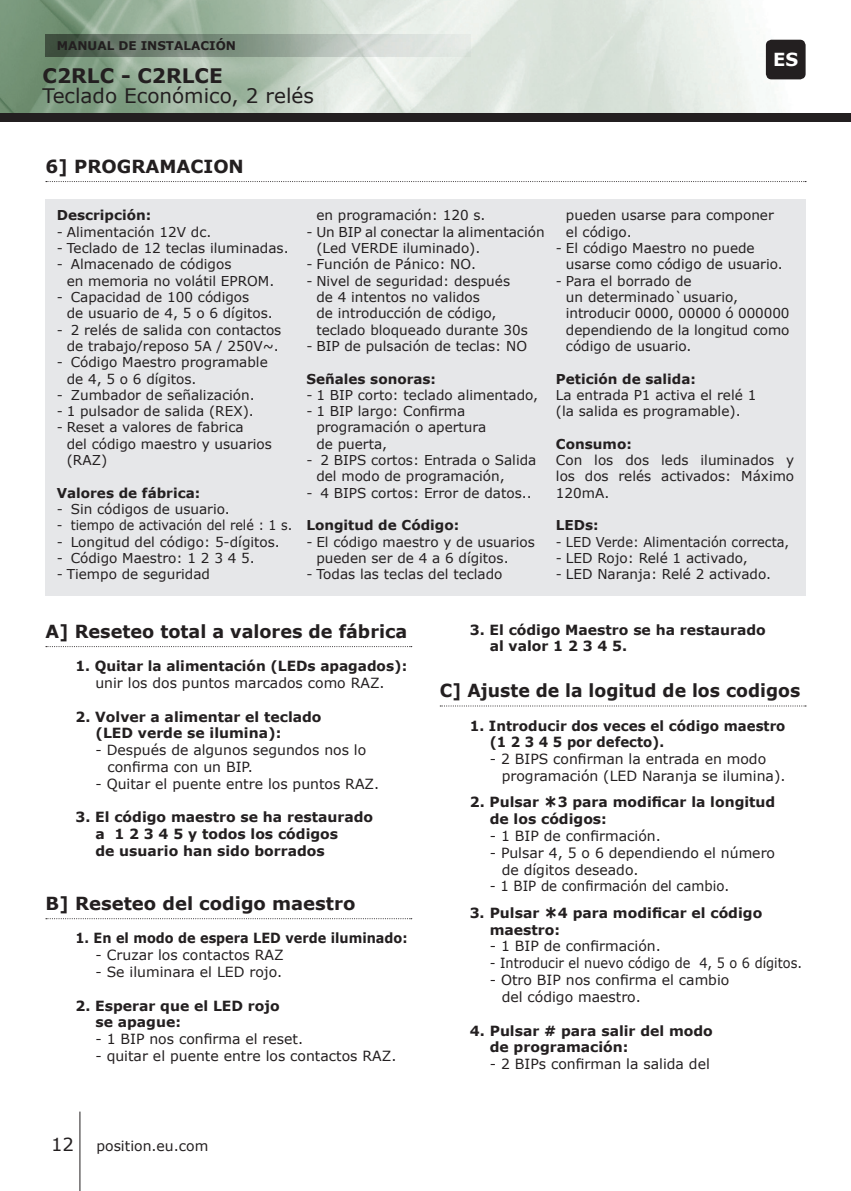
<style>
.page{position:relative;width:851px;height:1191px;background:#fff}
.page>*{position:absolute;margin:0;border:0;box-sizing:border-box;transform-origin:0 0}
.t1{font:20px "Verdana";color:#231f20}
.t2{font:700 20px "Verdana";color:#231f20}
.t3{font:700 18px "Verdana";color:#231f20}
.t4{font:700 18px "Verdana";color:#231f20;scale:.96 1}
.t5{font:700 18px "Verdana";color:#fff}
.t6{font:14px/16.8px "Verdana";color:#231f20}
.t7{font:700 14px/16.8px "Verdana";color:#231f20}
.t8{font:14px "Verdana";color:#231f20;scale:.92 1}
.t9{font:700 14px "Verdana";color:#231f20;scale:.92 1}
.t10{font:14px "Verdana";color:#231f20;scale:.95 1}
.t11{font:13.6px/16.4px "Verdana";color:#231f20}
.t12{font:700 13.6px "Verdana";color:#231f20}
.t13{font:13.6px "Verdana";color:#231f20;scale:.95 1}
.t14{font:13.6px "Verdana";color:#231f20;scale:.93 1}
.t15{font:700 12px "Verdana";color:#231f20}
.s1{font-size:18px}
.s2{font-size:22px}
</style>
<div class="page">
<img style="left:0;top:0;width:806px;height:113px">
<div style="left:0;top:113px;width:850px;height:9px;background:#231f20"></div>
<svg style="left:45px;top:34px;width:426px;height:23px;background:#95a297"></svg>
<div style="left:765px;top:40px;width:40px;height:39px;background:#231f20;border-radius:6px"></div>
<hr style="left:79px;top:1111px;width:1px;height:80px;background:#231f20">
<svg style="left:46px;top:646px;width:366px;height:1px"></svg>
<svg style="left:46px;top:918px;width:366px;height:1px"></svg>
<svg style="left:440px;top:705px;width:366px;height:1px"></svg>
<div style="left:45px;top:198px;width:760px;height:397px;background:#e6e7e9"></div>
<svg style="left:46px;top:181px;width:760px;height:1px"></svg>
<p class="t15" style="left:57px;top:38px;width:181px">MANUAL DE INSTALACIÓN</p>
<h1 class="t2" style="left:43px;top:62px;width:182px">C2RLC - C2RLCE</h1>
<h1 class="t1" style="left:43px;top:83px;width:273px">Teclado Económico, 2 relés</h1>
<h2 class="t5" style="left:773px;top:48px;width:27px">ES</h2>
<h2 class="t3" style="left:45px;top:154px;width:200px">6] PROGRAMACION</h2>
<p class="t12" style="left:57px;top:206px;width:96px">Descripción:</p>
<p class="t11" style="left:57px;top:224px;width:156px">- Alimentación 12V dc.</p>
<p class="t11" style="left:57px;top:240px;width:233px">- Teclado de 12 teclas iluminadas.</p>
<p class="t11" style="left:67px;top:256px;width:209px;text-indent:-10px">- Almacenado de códigos<br>en memoria no volátil EPROM.</p>
<p class="t11" style="left:67px;top:289px;width:208px;text-indent:-10px">- Capacidad de 100 códigos<br>de usuario de 4, 5 o 6 dígitos.</p>
<p class="t11" style="left:57px;top:321px;width:226px;text-align:center">- 2 relés de salida con contactos de trabajo/reposo 5A / 250V~.</p>
<p class="t11" style="left:67px;top:354px;width:202px;text-indent:-10px">- Código Maestro programable de 4, 5 o 6 dígitos.</p>
<p class="t11" style="left:57px;top:387px;width:199px">- Zumbador de señalización.</p>
<p class="t11" style="left:57px;top:403px;width:198px">- 1 pulsador de salida (REX).</p>
<p class="t11" style="left:67px;top:419px;width:207px;text-indent:-10px">- Reset a valores de fabrica<br>del código maestro y usuarios (RAZ)</p>
<p class="t12" style="left:57px;top:484px;width:145px">Valores de fábrica:</p>
<p class="t11" style="left:57px;top:501px;width:174px">- Sin códigos de usuario.</p>
<p class="t14" style="left:57px;top:517px;width:255px">- tiempo de activación del relé : 1 s.</p>
<p class="t11" style="left:57px;top:534px;width:225px">- Longitud del código: 5-dígitos.</p>
<p class="t11" style="left:57px;top:550px;width:199px">- Código Maestro: 1 2 3 4 5.</p>
<p class="t11" style="left:57px;top:566px;width:155px">- Tiempo de seguridad</p>
<p class="t11" style="left:316px;top:207px;width:171px">en programación: 120 s.</p>
<p class="t11" style="left:316px;top:224px;width:230px;text-indent:-10px">- Un BIP al conectar la alimentación (Led VERDE iluminado).</p>
<p class="t11" style="left:306px;top:256px;width:171px">- Función de Pánico: NO.</p>
<p class="t11" style="left:316px;top:273px;width:213px;text-indent:-10px">- Nivel de seguridad: después de 4 intentos no validos<br>de introducción de código, teclado bloqueado durante 30s</p>
<p class="t11" style="left:306px;top:338px;width:222px">- BIP de pulsación de teclas: NO</p>
<p class="t12" style="left:306px;top:370px;width:131px">Señales sonoras:</p>
<p class="t11" style="left:306px;top:387px;width:233px">- 1 BIP corto: teclado alimentado,</p>
<p class="t11" style="left:316px;top:403px;width:171px;text-indent:-10px">- 1 BIP largo: Confirma programación o apertura de puerta,</p>
<p class="t11" style="left:316px;top:452px;width:221px;text-indent:-10px">- 2 BIPS cortos: Entrada o Salida del modo de programación,</p>
<p class="t11" style="left:306px;top:485px;width:227px">- 4 BIPS cortos: Error de datos..</p>
<p class="t12" style="left:306px;top:516px;width:154px">Longitud de Código:</p>
<p class="t11" style="left:316px;top:534px;width:220px;text-indent:-10px">- El código maestro y de usuarios pueden ser de 4 a 6 dígitos.</p>
<p class="t11" style="left:306px;top:566px;width:198px">- Todas las teclas del teclado</p>
<p class="t11" style="left:566px;top:207px;width:209px">pueden usarse para componer el código.</p>
<p class="t11" style="left:566px;top:240px;width:218px;text-indent:-10px">- El código Maestro no puede usarse como código de usuario.</p>
<p class="t11" style="left:566px;top:273px;width:225px;text-indent:-10px">- Para el borrado de<br>un determinado`usuario, introducir 0000, 00000 ó 000000 dependiendo de la longitud como código de usuario.</p>
<p class="t12" style="left:556px;top:370px;width:141px">Petición de salida:</p>
<p class="t11" style="left:556px;top:387px;width:202px">La entrada P1 activa el relé 1 (la salida es programable).</p>
<p class="t12" style="left:556px;top:435px;width:77px">Consumo:</p>
<p class="t11" style="left:556px;top:452px;width:240px;text-align:justify">Con los dos leds iluminados y los dos relés activados: Máximo 120mA.</p>
<p class="t12" style="left:556px;top:516px;width:44px">LEDs:</p>
<p class="t13" style="left:556px;top:533px;width:247px">- LED Verde: Alimentación correcta,</p>
<p class="t11" style="left:556px;top:550px;width:193px">- LED Rojo: Relé 1 activado,</p>
<p class="t11" style="left:556px;top:566px;width:217px">- LED Naranja: Relé 2 activado.</p>
<h2 class="t3" style="left:45px;top:619px;width:363px">A] Reseteo total a valores de fábrica</h2>
<p class="t7" style="left:75px;top:658px;width:333px">1. Quitar la alimentación (LEDs apagados):</p>
<p class="t6" style="left:95px;top:675px;width:291px">unir los dos puntos marcados como RAZ.</p>
<p class="t7" style="left:95px;top:708px;width:228px;text-indent:-20px">2. Volver a alimentar el teclado (LED verde se ilumina):</p>
<p class="t6" style="left:107px;top:742px;width:260px;text-indent:-12px">- Después de algunos segundos nos lo confirma con un BIP.</p>
<p class="t6" style="left:95px;top:775px;width:285px">- Quitar el puente entre los puntos RAZ.</p>
<p class="t7" style="left:95px;top:809px;width:279px;text-indent:-20px">3. El código maestro se ha restaurado a 1 2 3 4 5 y todos los códigos<br>de usuario han sido borrados</p>
<h2 class="t3" style="left:45px;top:891px;width:311px">B] Reseteo del codigo maestro</h2>
<p class="t9" style="left:75px;top:929px;width:362px">1. En el modo de espera LED verde iluminado:</p>
<p class="t6" style="left:95px;top:947px;width:190px">- Cruzar los contactos RAZ</p>
<p class="t6" style="left:95px;top:963px;width:188px">- Se iluminara el LED rojo.</p>
<p class="t7" style="left:95px;top:997px;width:186px;text-indent:-20px">2. Esperar que el LED rojo se apague:</p>
<p class="t6" style="left:95px;top:1031px;width:209px">- 1 BIP nos confirma el reset.</p>
<p class="t6" style="left:95px;top:1047px;width:302px">- quitar el puente entre los contactos RAZ.</p>
<p class="t6" style="left:51px;top:1138px;width:159px"><span class="s1">12</span> position.eu.com</p>
<p class="t7" style="left:489px;top:621px;width:277px;text-indent:-20px">3. El código Maestro se ha restaurado al valor 1 2 3 4 5.</p>
<h2 class="t4" style="left:439px;top:678px;width:377px">C] Ajuste de la logitud de los codigos</h2>
<p class="t7" style="left:489px;top:717px;width:297px;text-indent:-20px">1. Introducir dos veces el código maestro (1 2 3 4 5 por defecto).</p>
<p class="t6" style="left:501px;top:751px;width:285px;text-indent:-12px">- 2 BIPS confirman la entrada en modo programación (LED Naranja se ilumina).</p>
<p class="t7" style="left:489px;top:794px;width:287px;text-indent:-20px">2. Pulsar <span class="s2">*</span>3 para modificar la longitud de los códigos:</p>
<p class="t6" style="left:489px;top:827px;width:172px">- 1 BIP de confirmación.</p>
<p class="t6" style="left:501px;top:844px;width:275px;text-indent:-12px">- Pulsar 4, 5 o 6 dependiendo el número de dígitos deseado.</p>
<p class="t10" style="left:489px;top:877px;width:253px">- 1 BIP de confirmación del cambio.</p>
<p class="t7" style="left:489px;top:904px;width:274px;text-indent:-20px">3. Pulsar <span class="s2">*</span>4 para modificar el código maestro:</p>
<p class="t6" style="left:489px;top:938px;width:172px">- 1 BIP de confirmación.</p>
<p class="t8" style="left:489px;top:954px;width:341px">- Introducir el nuevo código de 4, 5 o 6 dígitos.</p>
<p class="t6" style="left:501px;top:971px;width:229px;text-indent:-12px">- Otro BIP nos confirma el cambio del código maestro.</p>
<p class="t7" style="left:489px;top:1022px;width:225px;text-indent:-20px">4. Pulsar # para salir del modo de programación:</p>
<p class="t6" style="left:489px;top:1055px;width:222px">- 2 BIPs confirman la salida del</p>
</div>
